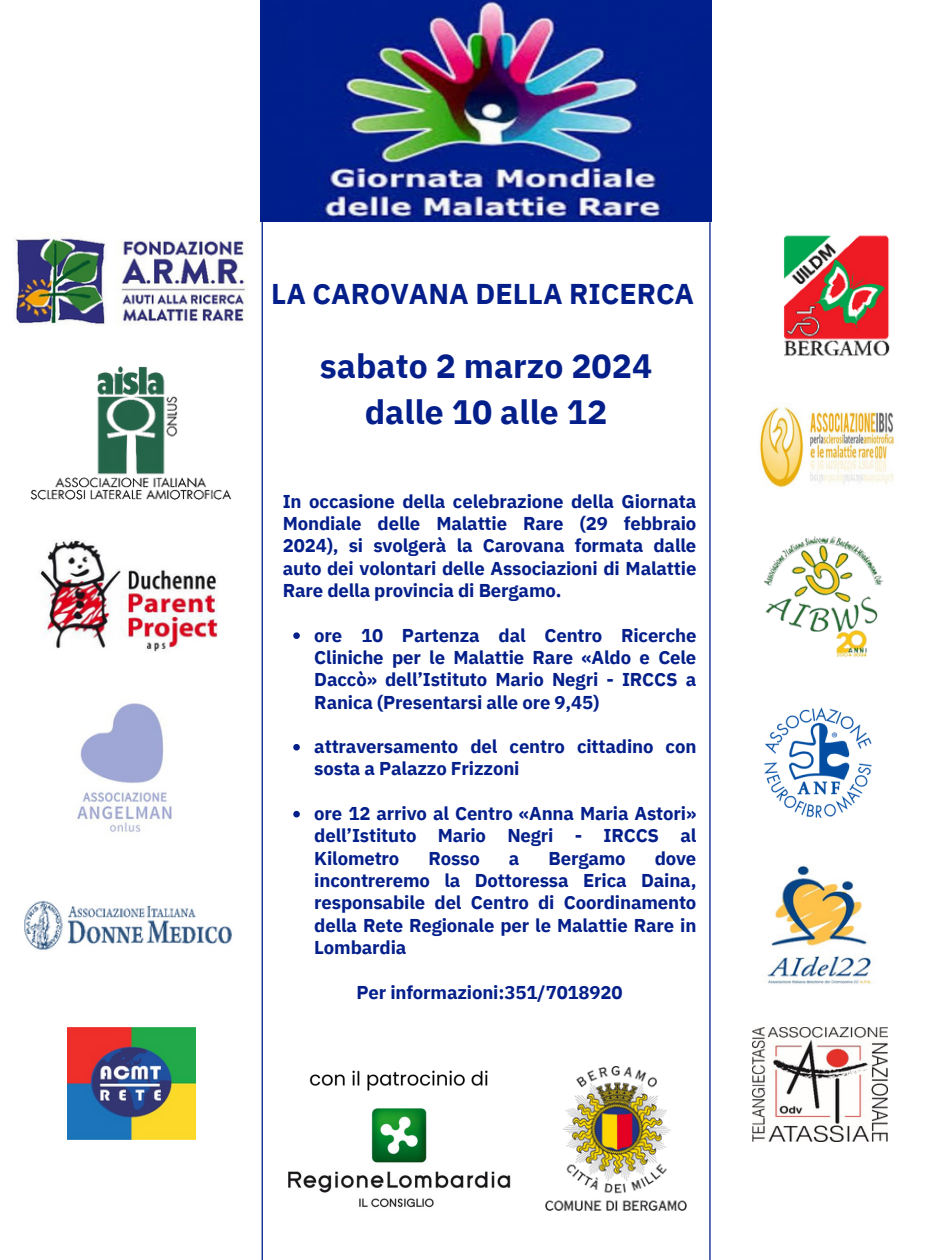
<style>
.page{position:relative;width:945px;height:1260px;background:#fff}
.page>*{position:absolute;margin:0;border:0;box-sizing:border-box;transform-origin:0 0}
.t1{font:700 33.77px/46.4px "IBM Plex Sans";color:#041f8a;text-align:center}
.t2{font:700 28.53px "IBM Plex Sans";color:#041f8a}
.t3{font:700 18.55px/22.4px "IBM Plex Sans";letter-spacing:-.01em;color:#041f8a;text-align:justify}
</style>
<div class="page">
<img style="left:261px;top:0;width:450px;height:222px">
<img style="left:13px;top:231px;width:235px;height:94px">
<img style="left:783px;top:235px;width:107px;height:122px">
<img style="left:30px;top:366px;width:202px;height:134px">
<img style="left:38px;top:540px;width:180px;height:112px">
<img style="left:763px;top:536px;width:120px;height:122px">
<img style="left:760px;top:407px;width:134px;height:81px">
<img style="left:77px;top:703px;width:95px;height:129px">
<img style="left:767px;top:865px;width:105px;height:119px">
<img style="left:67px;top:1028px;width:129px;height:111px">
<img style="left:752px;top:1028px;width:135px;height:114px">
<img style="left:24px;top:900px;width:208px;height:50px">
<hr style="left:262px;top:222px;width:1px;height:1038px;background:#041f8a">
<hr style="left:709px;top:222px;width:2px;height:1038px;background:#041f8a">
<img style="left:764px;top:707px;width:108px;height:111px">
<img style="left:288px;top:1070px;width:223px;height:138px">
<img style="left:546px;top:1066px;width:140px;height:144px">
<svg style="left:293px;top:632px;width:7px;height:7px"></svg>
<svg style="left:293px;top:744px;width:7px;height:7px"></svg>
<svg style="left:293px;top:811px;width:7px;height:6px"></svg>
<p class="t2" style="left:271px;top:275px;width:424px">LA CAROVANA DELLA RICERCA</p>
<p class="t1" style="left:320px;top:342px;width:334px">sabato 2 marzo 2024 dalle 10 alle 12</p>
<p class="t3" style="left:283px;top:490px;width:415px">In occasione della celebrazione della Giornata Mondiale delle Malattie Rare (29 febbraio 2024), si svolgerà la Carovana formata dalle auto dei volontari delle Associazioni di Malattie Rare della provincia di Bergamo.</p>
<p class="t3" style="left:314px;top:623px;width:384px">ore 10 Partenza dal Centro Ricerche Cliniche per le Malattie Rare «Aldo e Cele Daccò» dell’Istituto Mario Negri - IRCCS a Ranica (Presentarsi alle ore 9,45)</p>
<p class="t3" style="left:314px;top:735px;width:384px">attraversamento del centro cittadino con sosta a Palazzo Frizzoni</p>
<p class="t3" style="left:314px;top:802px;width:384px">ore 12 arrivo al Centro «Anna Maria Astori» dell’Istituto Mario Negri - IRCCS al Kilometro</p>
<p class="t3" style="left:314px;top:847px;width:384px;text-indent:340px">dove incontreremo la Dottoressa Erica Daina, responsabile del Centro di Coordinamento della Rete Regionale per le Malattie Rare in Lombardia</p>
<p class="t3" style="left:357px;top:980px;width:268px">Per informazioni:351/7018920</p>
<p class="t3" style="left:428px;top:847px;width:53px">Rosso</p>
<p class="t3" style="left:509px;top:847px;width:12px">a</p>
<p class="t3" style="left:549px;top:847px;width:79px">Bergamo</p>
</div>
